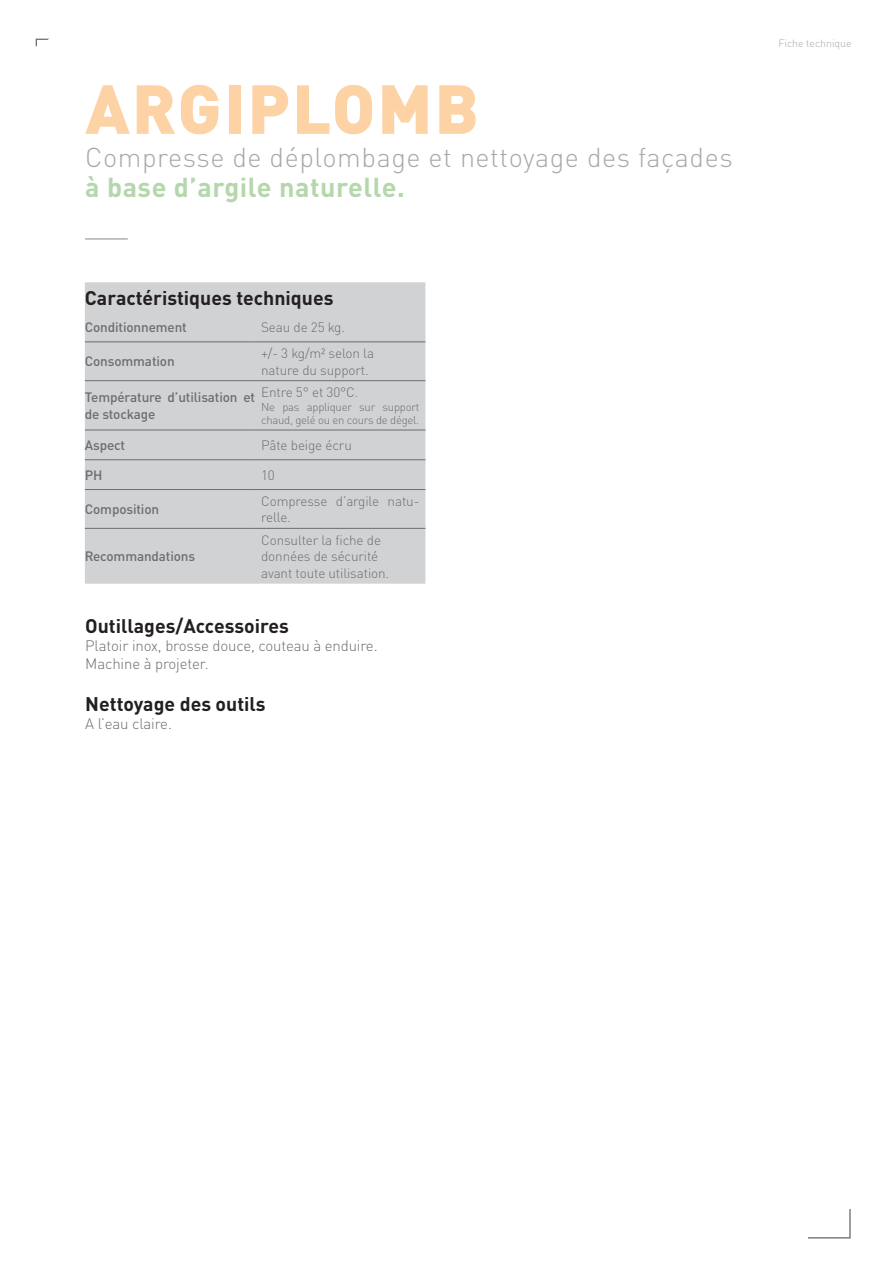
<style>
.page{position:relative;width:893px;height:1263px;background:#fff}
.page>*{position:absolute;margin:0;border:0;box-sizing:border-box;transform-origin:0 0}
.t1{font:900 68.25px "DINOT";letter-spacing:.03em;color:#fdd2a5}
.t2{font:300 27px "DINOT";letter-spacing:.02em;color:#a8a9ad}
.t3{font:700 27px "DINOT";letter-spacing:.02em;color:#b5d7ac}
.t4{font:700 19.5px "DINOT";color:#231f20}
.t5{font:300 15px "DINOT";letter-spacing:-.01em;color:#6c6d70}
.t6{font:300 13.5px/16.5px "DINOT";letter-spacing:-.01em;color:#6c6d70}
.t7{font:500 13.5px/16.5px "DINOT";letter-spacing:-.01em;color:#6c6d70}
.t8{font:300 11.25px/13.5px "DINOT";letter-spacing:-.02em;color:#6c6d70}
.t9{font:300 10.5px "DINOT";color:#a8a9ad}
</style>
<div class="page">
<svg style="left:85px;top:238px;width:43px;height:2px"></svg>
<svg style="left:36px;top:39px;width:13px;height:8px"></svg>
<div style="left:85px;top:282px;width:340px;height:302px;background:#d1d2d4"></div>
<hr style="left:85px;top:342px;width:170px;height:1px;background:#6c6d70">
<hr style="left:255px;top:342px;width:170px;height:1px;background:#6c6d70">
<hr style="left:85px;top:380px;width:170px;height:1px;background:#6c6d70">
<hr style="left:255px;top:380px;width:170px;height:1px;background:#6c6d70">
<hr style="left:85px;top:430px;width:170px;height:1px;background:#6c6d70">
<hr style="left:255px;top:430px;width:170px;height:1px;background:#6c6d70">
<hr style="left:85px;top:459px;width:170px;height:1px;background:#6c6d70">
<hr style="left:255px;top:459px;width:170px;height:1px;background:#6c6d70">
<hr style="left:85px;top:489px;width:170px;height:1px;background:#6c6d70">
<hr style="left:255px;top:489px;width:170px;height:1px;background:#6c6d70">
<hr style="left:85px;top:528px;width:170px;height:1px;background:#6c6d70">
<hr style="left:255px;top:528px;width:170px;height:1px;background:#6c6d70">
<svg style="left:808px;top:1209px;width:43px;height:29px"></svg>
<p class="t1" style="left:85px;top:63px;width:395px">ARGIPLOMB</p>
<p class="t2" style="left:85px;top:141px;width:649px">Compresse de déplombage et nettoyage des façades</p>
<p class="t3" style="left:85px;top:169px;width:321px">à base d’argile naturelle.</p>
<p class="t4" style="left:85px;top:285px;width:250px">Caractéristiques techniques</p>
<p class="t7" style="left:85px;top:319px;width:103px">Conditionnement</p>
<p class="t6" style="left:261px;top:319px;width:85px">Seau de 25 kg.</p>
<p class="t7" style="left:85px;top:353px;width:91px">Consommation</p>
<p class="t6" style="left:261px;top:345px;width:114px">+/- 3 kg/m² selon la</p>
<p class="t6" style="left:261px;top:361px;width:109px">nature du support.</p>
<p class="t7" style="left:85px;top:389px;width:172px">Température d’utilisation et de stockage</p>
<p class="t6" style="left:261px;top:384px;width:99px">Entre 5° et 30°C.</p>
<p class="t8" style="left:261px;top:400px;width:160px">Ne pas appliquer sur support chaud, gelé ou en cours de dégel.</p>
<p class="t7" style="left:85px;top:437px;width:42px">Aspect</p>
<p class="t6" style="left:261px;top:437px;width:92px">Pâte beige écru</p>
<p class="t7" style="left:85px;top:466px;width:19px">PH</p>
<p class="t6" style="left:261px;top:467px;width:15px">10</p>
<p class="t7" style="left:85px;top:501px;width:76px">Composition</p>
<p class="t6" style="left:261px;top:493px;width:160px">Compresse d’argile natu&shy;relle.</p>
<p class="t7" style="left:85px;top:548px;width:112px">Recommandations</p>
<p class="t6" style="left:261px;top:531px;width:121px">Consulter la fiche de</p>
<p class="t6" style="left:261px;top:548px;width:119px">données de sécurité</p>
<p class="t6" style="left:261px;top:564px;width:130px">avant toute utilisation.</p>
<p class="t4" style="left:85px;top:613px;width:205px">Outillages/Accessoires</p>
<p class="t5" style="left:85px;top:636px;width:294px">Platoir inox, brosse douce, couteau à enduire.</p>
<p class="t5" style="left:85px;top:654px;width:125px">Machine à projeter.</p>
<p class="t4" style="left:85px;top:691px;width:182px">Nettoyage des outils</p>
<p class="t5" style="left:85px;top:714px;width:88px">A l’eau claire.</p>
<p class="t9" style="left:778px;top:36px;width:75px">Fiche technique</p>
</div>
